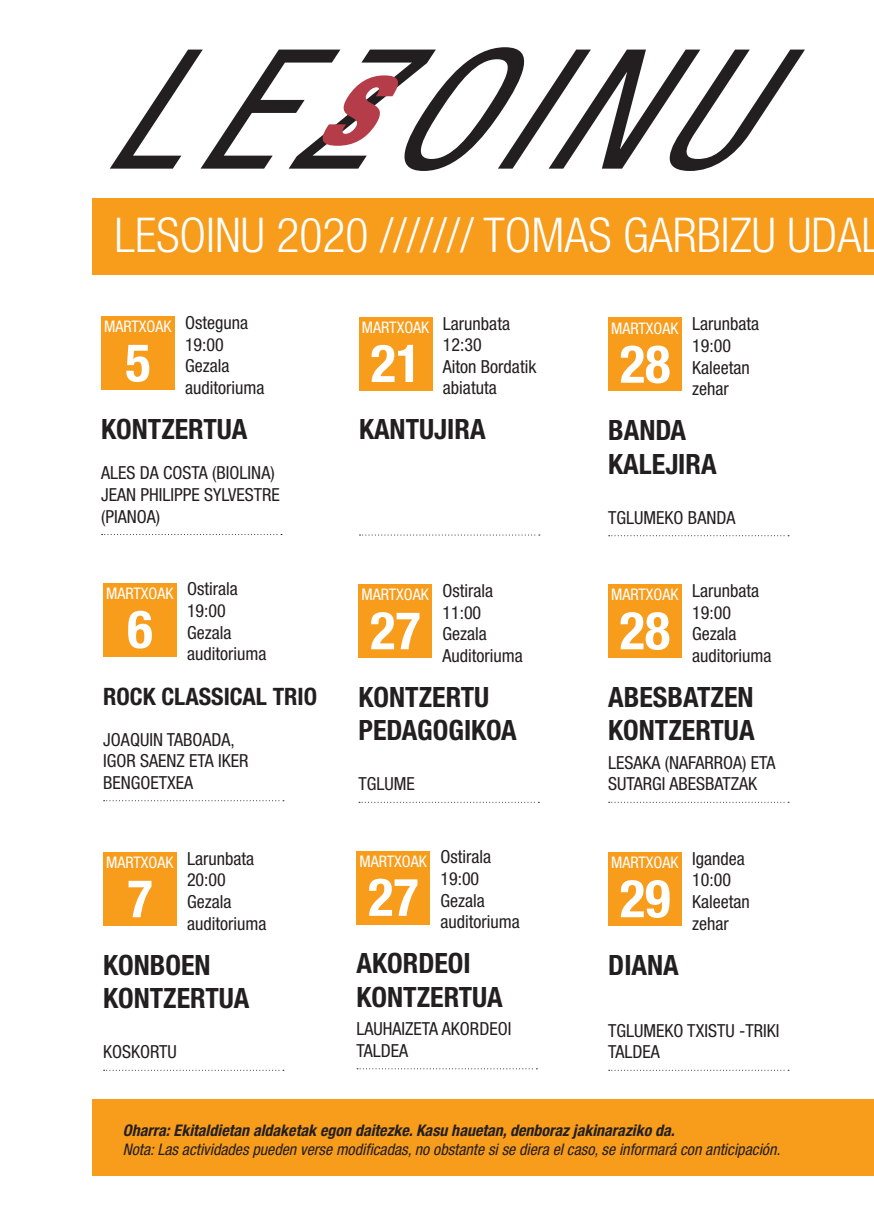
<style>
.page{position:relative;width:874px;height:1225px;background:#fff}
.page>*{position:absolute;margin:0;border:0;box-sizing:border-box;transform-origin:0 0}
.t1{font:700 condensed 52.6px "Helvetica Neue";color:#fff}
.t2{font:300 condensed 48px "Helvetica Neue LT Com";color:#fff}
.t3{font:700 condensed 28px/33.6px "Helvetica Neue";color:#231f20}
.t4{font:700 condensed 24px "Helvetica Neue";color:#231f20}
.t5{font:condensed 18px/21.6px "Helvetica Neue";color:#231f20}
.t6{font:italic condensed 16px "Helvetica Neue";color:#231f20}
.t7{font:condensed 16px "Helvetica Neue";color:#fff}
.t8{font:italic 700 condensed 16px "Helvetica Neue";color:#231f20}
</style>
<div class="page">
<svg style="left:104px;top:1069px;width:180px;height:1px"></svg>
<div style="left:103px;top:852px;width:74px;height:74px;background:#f89c1c"></div>
<div style="left:93px;top:199px;width:780px;height:76px;background:#f89c1c"></div>
<div style="left:93px;top:1099px;width:780px;height:76px;background:#f89c1c"></div>
<svg style="left:102px;top:534px;width:180px;height:1px"></svg>
<div style="left:101px;top:316px;width:74px;height:74px;background:#f89c1c"></div>
<svg style="left:608px;top:535px;width:180px;height:1px"></svg>
<div style="left:608px;top:317px;width:73px;height:74px;background:#f89c1c"></div>
<svg style="left:104px;top:800px;width:180px;height:1px"></svg>
<div style="left:103px;top:583px;width:74px;height:73px;background:#f89c1c"></div>
<svg style="left:608px;top:802px;width:180px;height:1px"></svg>
<div style="left:608px;top:584px;width:73px;height:74px;background:#f89c1c"></div>
<svg style="left:359px;top:534px;width:180px;height:1px"></svg>
<div style="left:359px;top:317px;width:73px;height:73px;background:#f89c1c"></div>
<svg style="left:608px;top:1069px;width:177px;height:1px"></svg>
<div style="left:608px;top:852px;width:73px;height:74px;background:#f89c1c"></div>
<svg style="left:359px;top:802px;width:180px;height:1px"></svg>
<div style="left:358px;top:584px;width:74px;height:74px;background:#f89c1c"></div>
<svg style="left:357px;top:1068px;width:180px;height:1px"></svg>
<div style="left:356px;top:850px;width:74px;height:74px;background:#f89c1c"></div>
<svg style="left:110px;top:47px;width:694px;height:124px"></svg>
<h2 class="t2" style="left:114px;top:218px;width:768px">LESOINU 2020 /////// TOMAS GARBIZU UDAL</h2>
<p class="t7" style="left:104px;top:320px;width:145px">MARTXOAK <sup>Osteguna</sup></p>
<p class="t5" style="left:185px;top:335px;width:81px">19:00<br>Gezala auditoriuma</p>
<h1 class="t1" style="left:125px;top:343px;width:27px">5</h1>
<h3 class="t3" style="left:101px;top:414px;width:148px">KONTZERTUA</h3>
<p class="t5" style="left:101px;top:464px;width:180px">ALES DA COSTA (BIOLINA)<br>JEAN PHILIPPE SYLVESTRE (PIANOA)</p>
<p class="t7" style="left:106px;top:587px;width:133px">MARTXOAK <sup>Ostirala</sup></p>
<p class="t5" style="left:187px;top:601px;width:81px">19:00<br>Gezala auditoriuma</p>
<h1 class="t1" style="left:127px;top:610px;width:27px">6</h1>
<h3 class="t4" style="left:103px;top:687px;width:215px">ROCK CLASSICAL TRIO</h3>
<p class="t5" style="left:103px;top:730px;width:147px">JOAQUIN TABOADA,<br>IGOR SAENZ ETA IKER<br>BENGOETXEA</p>
<p class="t5" style="left:187px;top:849px;width:81px;text-indent:-81px"><sub>MARTXOAK</sub> Larunbata<br>20:00<br>Gezala auditoriuma</p>
<h1 class="t1" style="left:127px;top:879px;width:27px">7</h1>
<h3 class="t3" style="left:103px;top:950px;width:148px">KONBOEN<br>KONTZERTUA</h3>
<p class="t5" style="left:103px;top:1042px;width:75px">KOSKORTU</p>
<p class="t5" style="left:442px;top:314px;width:95px;text-indent:-81px"><sub>MARTXOAK</sub> Larunbata<br>12:30<br>Aiton Bordatik abiatuta</p>
<h1 class="t1" style="left:370px;top:344px;width:52px">21</h1>
<h3 class="t3" style="left:359px;top:415px;width:128px">KANTUJIRA</h3>
<p class="t7" style="left:361px;top:588px;width:133px">MARTXOAK <sup>Ostirala</sup></p>
<p class="t5" style="left:442px;top:603px;width:82px">11:00<br>Gezala<br>Auditoriuma</p>
<h1 class="t1" style="left:370px;top:611px;width:52px">27</h1>
<h3 class="t3" style="left:358px;top:682px;width:160px">KONTZERTU<br>PEDAGOGIKOA</h3>
<p class="t5" style="left:358px;top:774px;width:58px">TGLUME</p>
<p class="t7" style="left:359px;top:855px;width:133px">MARTXOAK <sup>Ostirala</sup></p>
<p class="t5" style="left:440px;top:869px;width:81px">19:00<br>Gezala auditoriuma</p>
<h1 class="t1" style="left:368px;top:878px;width:52px">27</h1>
<h3 class="t3" style="left:356px;top:949px;width:148px">AKORDEOI<br>KONTZERTUA</h3>
<p class="t5" style="left:356px;top:1019px;width:156px">LAUHAIZETA AKORDEOI<br>TALDEA</p>
<p class="t5" style="left:691px;top:315px;width:69px;text-indent:-81px"><sub>MARTXOAK</sub> Larunbata<br>19:00<br>Kaleetan zehar</p>
<h1 class="t1" style="left:619px;top:345px;width:52px">28</h1>
<h3 class="t3" style="left:608px;top:416px;width:110px">BANDA<br>KALEJIRA</h3>
<p class="t5" style="left:608px;top:508px;width:129px">TGLUMEKO BANDA</p>
<p class="t5" style="left:691px;top:581px;width:81px;text-indent:-81px"><sub>MARTXOAK</sub> Larunbata<br>19:00<br>Gezala auditoriuma</p>
<h1 class="t1" style="left:619px;top:611px;width:52px">28</h1>
<h3 class="t3" style="left:608px;top:682px;width:148px">ABESBATZEN<br>KONTZERTUA</h3>
<p class="t5" style="left:608px;top:753px;width:169px">LESAKA (NAFARROA) ETA<br>SUTARGI ABESBATZAK</p>
<p class="t7" style="left:611px;top:856px;width:135px">MARTXOAK <sup>Igandea</sup></p>
<p class="t5" style="left:691px;top:870px;width:59px">10:00<br>Kaleetan zehar</p>
<h1 class="t1" style="left:619px;top:879px;width:52px">29</h1>
<h3 class="t3" style="left:608px;top:950px;width:72px">DIANA</h3>
<p class="t5" style="left:608px;top:1021px;width:173px">TGLUMEKO TXISTU -TRIKI<br>TALDEA</p>
<p class="t8" style="left:123px;top:1124px;width:553px">Oharra: Ekitaldietan aldaketak egon daitezke. Kasu hauetan, denboraz jakinaraziko da.</p>
<p class="t6" style="left:123px;top:1143px;width:658px">Nota: Las actividades pueden verse modificadas, no obstante si se diera el caso, se informará con anticipación.</p>
</div>
